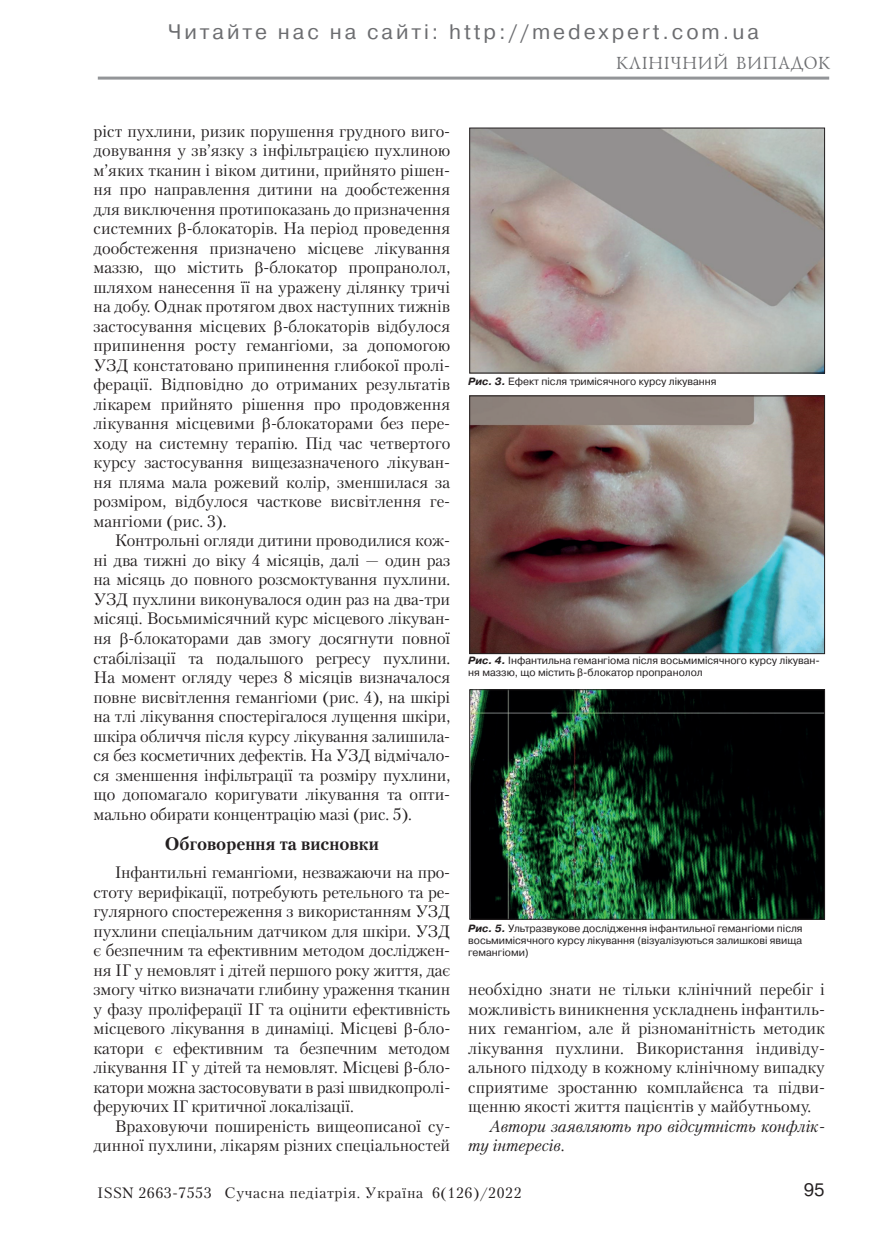
<style>
.page{position:relative;width:893px;height:1234px;background:#fff}
.page>*{position:absolute;margin:0;border:0;box-sizing:border-box;transform-origin:0 0}
.t1{font:21px "Pragmatica C";letter-spacing:.14em;color:#6c6d70}
.t2{font:700 18px "Petersburg";color:#231f20}
.t3{font:18px "Lazurski Cyrillic";letter-spacing:.04em;color:#6c6d70}
.t4{font:18px "Pragmatica C";color:#231f20}
.t5{font:16.5px/19.5px "Petersburg";color:#231f20;text-align:justify}
.t6{font:italic 16.5px/19.5px "Petersburg";color:#231f20}
.t7{font:15px "Petersburg C";letter-spacing:.04em;color:#231f20}
.t8{font:10.5px/12px "Pragmatica";color:#231f20}
.s1{font-weight:700;font-style:italic}
.s2{font-family:"Petersburg"}
</style>
<div class="page">
<hr style="left:98px;top:77px;width:731px;height:3px;background:#939598">
<img style="left:471px;top:130px;width:352px;height:241px">
<div style="left:469px;top:128px;width:356px;height:245px;border:1px solid #231f20"></div>
<img style="left:471px;top:397px;width:352px;height:255px">
<div style="left:469px;top:395px;width:356px;height:259px;border:1px solid #231f20"></div>
<img style="left:471px;top:691px;width:352px;height:226px">
<div style="left:469px;top:689px;width:356px;height:230px;border:1px solid #231f20"></div>
<p class="t1" style="left:168px;top:20px;width:592px">Читайте нас на сайті: http://medexpert.com.ua</p>
<p class="t3" style="left:615px;top:54px;width:216px">КЛІНІЧНИЙ ВИПАДОК</p>
<p class="t5" style="left:94px;top:121px;width:358px">ріст пухлини, ризик порушення грудного виго&shy;довування у зв’язку з інфільтрацією пухлиною м’яких тканин і віком дитини, прийнято рішен&shy;ня про направлення дитини на дообстеження для виключення протипоказань до призначення системних -блокаторів. На період проведення дообстеження призначено місцеве лікування маззю, що містить -блокатор пропранолол, шляхом нанесення її на уражену ділянку тричі на добу. Однак протягом двох наступних тижнів застосування місцевих -блокаторів відбулося припинення росту гемангіоми, за допомогою УЗД констатовано припинення глибокої пролі&shy;ферації. Відповідно до отриманих результатів лікарем прийнято рішення про продовження лікування місцевими -блокаторами без пере&shy;ходу на системну терапію. Під час четвертого курсу застосування вищезазначеного лікуван&shy;ня пляма мала рожевий колір, зменшилася за розміром, відбулося часткове висвітлення ге&shy;мангіоми (рис. 3).</p>
<p class="t5" style="left:94px;top:530px;width:358px;text-indent:21px">Контрольні огляди дитини проводилися кож&shy;ні два тижні до віку 4 місяців, далі — один раз на місяць до повного розсмоктування пухлини.<br>УЗД пухлини виконувалося один раз на два-три місяці. Восьмимісячний курс місцевого лікуван&shy;ня -блокаторами дав змогу досягнути повної стабілізації та подальшого регресу пухлини.<br>На момент огляду через 8 місяців визначалося повне висвітлення гемангіоми (рис. 4), на шкірі на тлі лікування спостерігалося лущення шкіри, шкіра обличчя після курсу лікування залишила&shy;ся без косметичних дефектів. На УЗД відмічало&shy;ся зменшення інфільтрації та розміру пухлини, що допомагало коригувати лікування та опти&shy;мально обирати концентрацію мазі (рис. 5).</p>
<p class="t2" style="left:165px;top:831px;width:215px">Обговорення та висновки</p>
<p class="t5" style="left:94px;top:862px;width:358px;text-indent:21px">Інфантильні гемангіоми, незважаючи на про&shy;стоту верифікації, потребують ретельного та ре&shy;гулярного спостереження з використанням УЗД пухлини спеціальним датчиком для шкіри. УЗД є безпечним та ефективним методом досліджен&shy;ня ІГ у немовлят і дітей першого року життя, дає змогу чітко визначати глибину ураження тканин у фазу проліферації ІГ та оцінити ефективність місцевого лікування в динаміці. Місцеві -бло&shy;катори є ефективним та безпечним методом лікування ІГ у дітей та немовлят. Місцеві -бло&shy;катори можна застосовувати в разі швидкопролі&shy;феруючих ІГ критичної локалізації.</p>
<p class="t5" style="left:94px;top:1115px;width:358px;text-align:right">Враховуючи поширеність вищеописаної су&shy;динної пухлини, лікарям різних спеціальностей</p>
<p class="t8" style="left:468px;top:375px;width:250px"><span class="s1">Рис. 3.</span> Ефект після тримісячного курсу лікування</p>
<p class="t8" style="left:468px;top:654px;width:353px"><span class="s1">Рис. 4.</span> Інфантильна гемангіома після восьмимісячного курсу лікуван&shy;ня маззю, що містить β-блокатор пропранолол</p>
<p class="t8" style="left:468px;top:922px;width:336px;text-align:justify"><span class="s1">Рис. 5.</span> Ультразвукове дослідження інфантильної гемангіоми після восьмимісячного курсу лікування (візуалізуються залишкові явища гемангіоми)</p>
<p class="t5" style="left:468px;top:979px;width:358px">необхідно знати не тільки клінічний перебіг і можливість виникнення ускладнень інфантиль&shy;них гемангіом, але й різноманітність методик лікування пухлини. Використання індивіду&shy;ального підходу в кожному клінічному випадку сприятиме зростанню комплайєнса та підви&shy;щенню якості життя пацієнтів у майбутньому.</p>
<p class="t6" style="left:468px;top:1115px;width:358px;text-indent:21px">Автори заявляють про відсутність конфлік&shy;ту інтересів.</p>
<p class="t7" style="left:97px;top:1183px;width:426px">ISSN 2663-7553 <span class="s2">Сучасна педiатрiя.</span> Україна 6(126)/2022</p>
<p class="t4" style="left:804px;top:1178px;width:22px">95</p>
</div>
